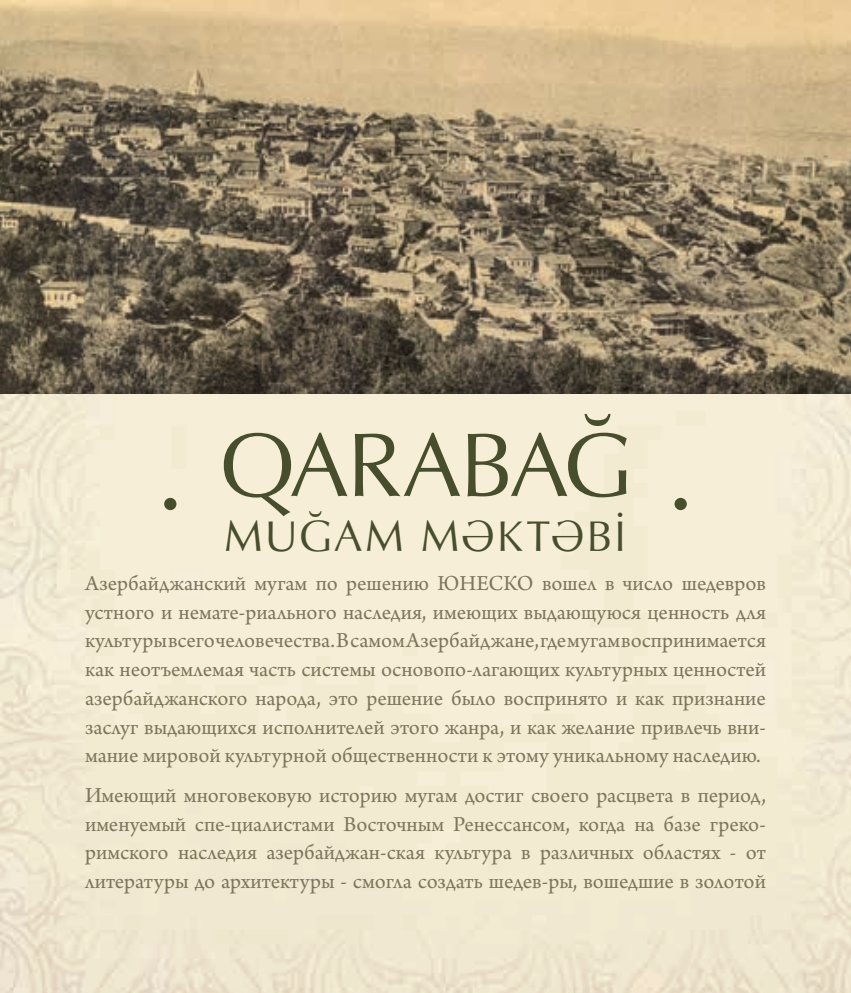
<style>
.page{position:relative;width:851px;height:993px;background:#fff}
.page>*{position:absolute;margin:0;border:0;box-sizing:border-box;transform-origin:0 0}
.t1{font:91.25px "Az Humanst Elchin";letter-spacing:-.02em;color:#474e2e}
.t2{font:43.75px "Az Humanst Elchin";letter-spacing:.06em;color:#474e2e}
.t3{font:22.5px/28.8px "Arno Pro";color:#7e755d;text-align:justify}
</style>
<div class="page">
<div style="left:0;top:393px;width:850px;height:599px;background:#f3ead2"></div>
<img style="left:0;top:0;width:850px;height:393px">
<div style="left:164px;top:497px;width:12px;height:13px;background:#474e2e;border-radius:50%"></div>
<div style="left:674px;top:497px;width:12px;height:13px;background:#474e2e;border-radius:50%"></div>
<h1 class="t1" style="left:220px;top:408px;width:412px">QARABAĞ</h1>
<h2 class="t2" style="left:224px;top:509px;width:403px">MUĞAM M×KT×Bİ</h2>
<p class="t3" style="left:85px;top:569px;width:682px">Азербайджанский мугам по решению ЮНЕСКО вошел в число шедевров устного и немате-риального наследия, имеющих выдающуюся ценность для культуры всего человечества. В самом Азербайджане, где мугам воспринимается как неотъемлемая часть системы основопо-лагающих культурных ценностей азербайджанского народа, это решение было воспринято и как признание заслуг выдающихся исполнителей этого жанра, и как желание привлечь вни&shy;мание мировой культурной общественности к этому уникальному наследию.</p>
<p class="t3" style="left:85px;top:781px;width:682px">Имеющий многовековую историю мугам достиг своего расцвета в период, именуемый спе-циалистами Восточным Ренессансом, когда на базе греко&shy;римского наследия азербайджан-ская культура в различных областях - от литературы до архитектуры - смогла создать шедев-ры, вошедшие в золотой</p>
</div>
